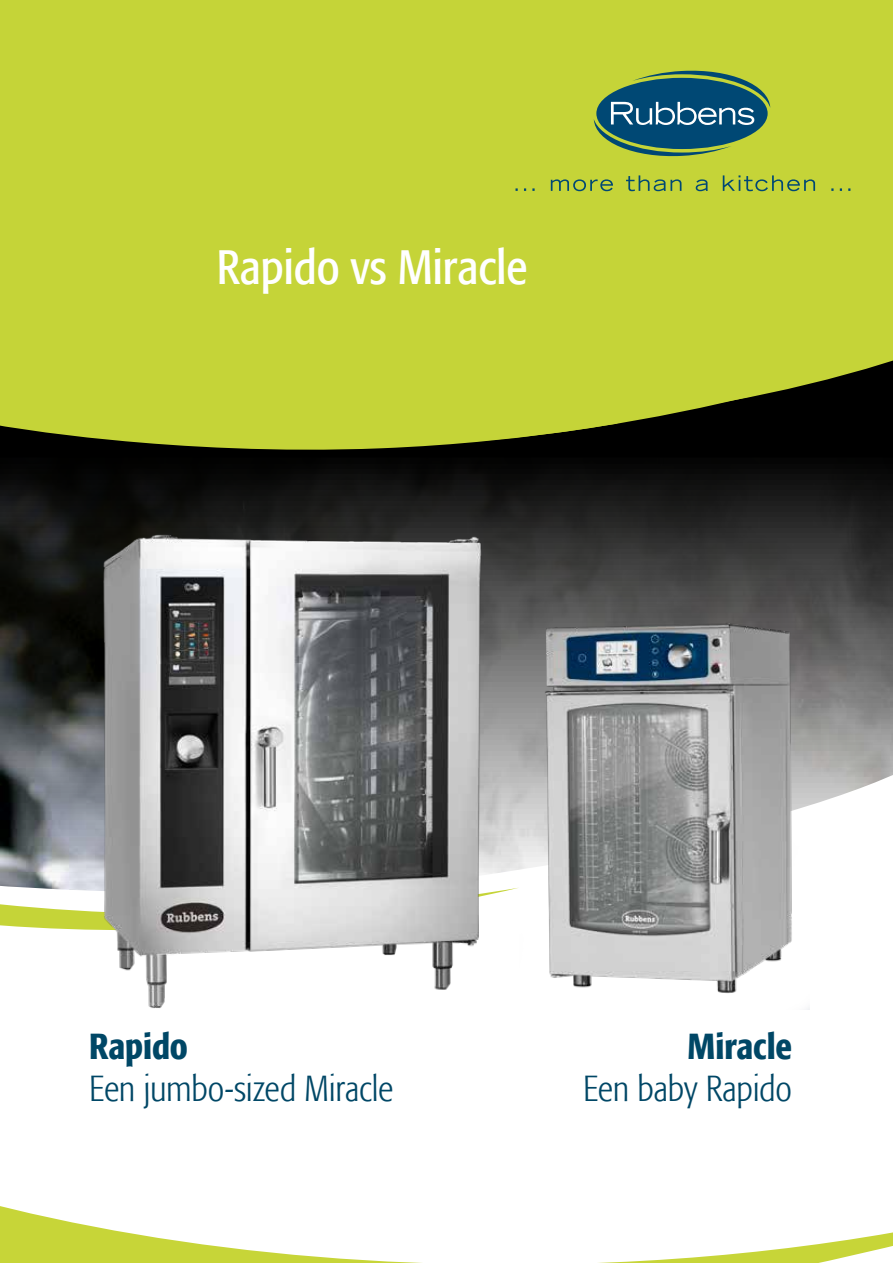
<style>
.page{position:relative;width:893px;height:1263px;background:#fff}
.page>*{position:absolute;margin:0;border:0;box-sizing:border-box;transform-origin:0 0}
.t1{font:condensed 48px "Formata";color:#fff}
.t2{font:300 condensed 36px "Formata";letter-spacing:-.005em;color:#004766}
.t3{font:500 condensed 36px "Formata";letter-spacing:-.005em;color:#004766}
</style>
<div class="page">
<img style="left:0;top:479px;width:893px;height:290px">
<div style="left:0;top:457px;width:380px;height:22px;background:#040404"></div>
<svg style="left:807px;top:769px;width:86px;height:241px"></svg>
<svg style="left:0;top:761px;width:519px;height:169px"></svg>
<svg style="left:380px;top:457px;width:513px;height:150px;background:#262626"></svg>
<svg style="left:0;top:1206px;width:893px;height:57px"></svg>
<div style="left:0;top:0;width:893px;height:457px;background:#c5d438"></div>
<svg style="left:594px;top:68px;width:176px;height:90px;background:#508168"></svg>
<svg style="left:515px;top:175px;width:335px;height:16px;background:#a5bd41"></svg>
<img style="left:519px;top:600px;width:290px;height:409px">
<img style="left:87px;top:519px;width:420px;height:489px">
<h1 class="t1" style="left:217px;top:239px;width:312px">Rapido vs Miracle</h1>
<p class="t3" style="left:89px;top:1024px;width:100px">Rapido</p>
<p class="t2" style="left:89px;top:1068px;width:305px">Een jumbo-sized Miracle</p>
<p class="t3" style="left:687px;top:1024px;width:106px">Miracle</p>
<p class="t2" style="left:583px;top:1068px;width:210px">Een baby Rapido</p>
</div>
